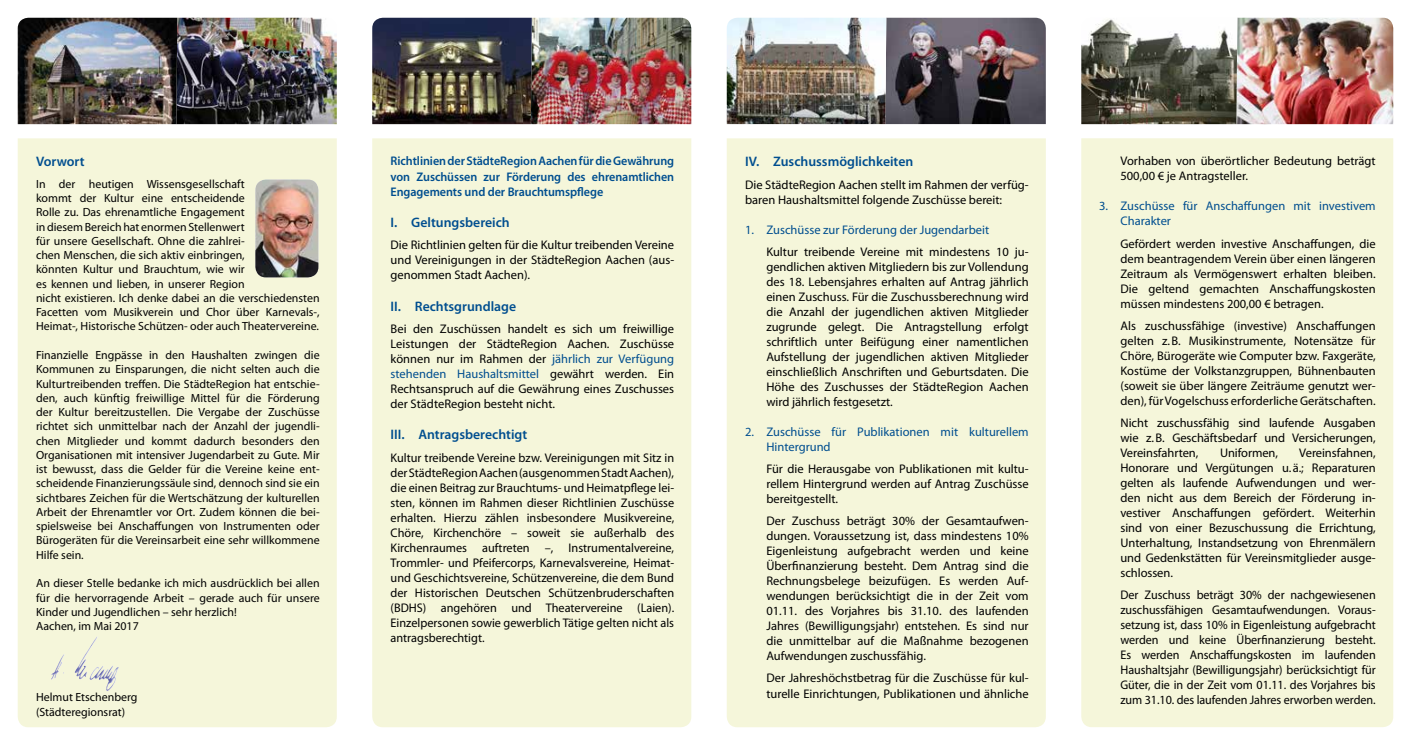
<style>
.page{position:relative;width:1411px;height:745px;background:#fff}
.page>*{position:absolute;margin:0;border:0;box-sizing:border-box;transform-origin:0 0}
.t1{font:600 13.75px "Myriad Pro";color:#004e8f}
.t2{font:12.5px/15px "Myriad Pro";color:#000;text-align:justify}
.t3{font:12.5px/15px "Myriad Pro";color:#004e8f}
.t4{font:600 12.5px/15px "Myriad Pro";letter-spacing:-.005em;color:#004e8f;text-align:justify}
.t5{font:11.88px/14.2px "Myriad Pro";color:#000}
.s1{color:#004e8f}
</style>
<div class="page">
<div style="left:1081px;top:138px;width:312px;height:588px;background:#f5f6da"></div>
<div style="left:727px;top:138px;width:318px;height:588px;background:#f5f6da"></div>
<div style="left:372px;top:138px;width:319px;height:588px;background:#f5f6da"></div>
<div style="left:18px;top:138px;width:319px;height:588px;background:#f5f6da"></div>
<img style="left:18px;top:18px;width:319px;height:106px">
<img style="left:372px;top:18px;width:319px;height:106px">
<img style="left:726px;top:18px;width:319px;height:106px">
<img style="left:1081px;top:18px;width:312px;height:106px">
<img style="left:255px;top:179px;width:63px;height:98px">
<img style="left:51px;top:636px;width:67px;height:54px">
<p class="t1" style="left:36px;top:154px;width:50px">Vorwort</p>
<p class="t5" style="left:36px;top:177px;width:285px">In der heutigen Wissensgesellschaft<br>kommt der Kultur eine entscheidende<br>Rolle zu. Das ehrenamtliche Engagement<br>in diesem Bereich hat enormen Stellenwert<br>für unsere Gesellschaft. Ohne die zahlrei-<br>chen Menschen, die sich aktiv einbringen,<br>könnten Kultur und Brauchtum, wie wir<br>es kennen und lieben, in unserer Region<br>nicht existieren. Ich denke dabei an die verschiedensten Facetten vom Musikverein und Chor über Karnevals-, Heimat-, Historische Schützen- oder auch Theatervereine.</p>
<p class="t5" style="left:36px;top:348px;width:285px;text-align:justify">Finanzielle Engpässe in den Haushalten zwingen die Kommunen zu Einsparungen, die nicht selten auch die Kulturtreibenden treffen. Die StädteRegion hat entschie&shy;den, auch künftig freiwillige Mittel für die Förderung der Kultur bereitzustellen. Die Vergabe der Zuschüsse richtet sich unmittelbar nach der Anzahl der jugendli&shy;chen Mitglieder und kommt dadurch besonders den Organisationen mit intensiver Jugendarbeit zu Gute. Mir ist bewusst, dass die Gelder für die Vereine keine ent&shy;scheidende Finanzierungssäule sind, dennoch sind sie ein sichtbares Zeichen für die Wertschätzung der kulturellen Arbeit der Ehrenamtler vor Ort. Zudem können die bei&shy;spielsweise bei Anschaffungen von Instrumenten oder Bürogeräten für die Vereinsarbeit eine sehr willkommene Hilfe sein.</p>
<p class="t5" style="left:36px;top:576px;width:285px">An dieser Stelle bedanke ich mich ausdrücklich bei allen für die hervorragende Arbeit – gerade auch für unsere Kinder und Jugendlichen – sehr herzlich!<br>Aachen, im Mai 2017</p>
<p class="t5" style="left:36px;top:689px;width:103px;line-height:15px">Helmut Etschenberg (Städteregionsrat)</p>
<p class="t4" style="left:390px;top:154px;width:285px">Richtlinien der StädteRegion Aachen für die Gewährung von Zuschüssen zur Förderung des ehrenamtlichen Engagements und der Brauchtumspflege</p>
<p class="t1" style="left:390px;top:215px;width:121px">I. Geltungsbereich</p>
<p class="t2" style="left:390px;top:237px;width:285px">Die Richtlinien gelten für die Kultur treibenden Vereine und Vereinigungen in der StädteRegion Aachen (aus&shy;genommen Stadt Aachen).</p>
<p class="t1" style="left:390px;top:298px;width:127px">II. Rechtsgrundlage</p>
<p class="t2" style="left:390px;top:321px;width:285px">Bei den Zuschüssen handelt es sich um freiwillige Leistungen der StädteRegion Aachen. Zuschüsse können nur im Rahmen der <span class="s1">jährlich zur Verfügung stehenden Haushaltsmittel</span> gewährt werden. Ein Rechtsanspruch auf die Gewährung eines Zuschusses der StädteRegion besteht nicht.</p>
<p class="t1" style="left:390px;top:427px;width:138px">III. Antragsberechtigt</p>
<p class="t2" style="left:390px;top:450px;width:285px">Kultur treibende Vereine bzw. Vereinigungen mit Sitz in der StädteRegion Aachen (ausgenommen Stadt Aachen), die einen Beitrag zur Brauchtums- und Heimatpflege lei&shy;sten, können im Rahmen dieser Richtlinien Zuschüsse erhalten. Hierzu zählen insbesondere Musikvereine, Chöre, Kirchenchöre – soweit sie außerhalb des Kirchenraumes auftreten –, Instrumentalvereine, Trommler- und Pfeifercorps, Karnevalsvereine, Heimat&shy;und Geschichtsvereine, Schützenvereine, die dem Bund der Historischen Deutschen Schützenbruderschaften (BDHS) angehören und Theatervereine (Laien).<br>Einzelpersonen sowie gewerblich Tätige gelten nicht als antragsberechtigt.</p>
<p class="t1" style="left:745px;top:154px;width:170px">IV. Zuschussmöglichkeiten</p>
<p class="t2" style="left:745px;top:177px;width:285px">Die StädteRegion Aachen stellt im Rahmen der verfüg&shy;baren Haushaltsmittel folgende Zuschüsse bereit:</p>
<p class="t3" style="left:745px;top:222px;width:245px">1. Zuschüsse zur Förderung der Jugendarbeit</p>
<p class="t2" style="left:766px;top:244px;width:264px">Kultur treibende Vereine mit mindestens 10 ju&shy;gendlichen aktiven Mitgliedern bis zur Vollendung des 18. Lebensjahres erhalten auf Antrag jährlich einen Zuschuss. Für die Zuschussberechnung wird die Anzahl der jugendlichen aktiven Mitglieder zugrunde gelegt. Die Antragstellung erfolgt schriftlich unter Beifügung einer namentlichen Aufstellung der jugendlichen aktiven Mitglieder einschließlich Anschriften und Geburtsdaten. Die Höhe des Zuschusses der StädteRegion Aachen wird jährlich festgesetzt.</p>
<p class="t3" style="left:766px;top:424px;width:264px;text-indent:-21px">2. Zuschüsse für Publikationen mit kulturellem<br>Hintergrund</p>
<p class="t2" style="left:766px;top:461px;width:264px">Für die Herausgabe von Publikationen mit kultu&shy;rellem Hintergrund werden auf Antrag Zuschüsse bereitgestellt.</p>
<p class="t2" style="left:766px;top:513px;width:264px">Der Zuschuss beträgt 30% der Gesamtaufwen&shy;dungen. Voraussetzung ist, dass mindestens 10% Eigenleistung aufgebracht werden und keine Überfinanzierung besteht. Dem Antrag sind die Rechnungsbelege beizufügen. Es werden Auf&shy;wendungen berücksichtigt die in der Zeit vom 01.11. des Vorjahres bis 31.10. des laufenden Jahres (Bewilligungsjahr) entstehen. Es sind nur die unmittelbar auf die Maßnahme bezogenen Aufwendungen zuschussfähig.</p>
<p class="t2" style="left:766px;top:670px;width:264px">Der Jahreshöchstbetrag für die Zuschüsse für kul&shy;turelle Einrichtungen, Publikationen und ähnliche</p>
<p class="t2" style="left:1120px;top:154px;width:257px">Vorhaben von überörtlicher Bedeutung beträgt<br>500,00 € je Antragsteller.</p>
<p class="t3" style="left:1120px;top:199px;width:257px;text-indent:-21px">3. Zuschüsse für Anschaffungen mit investivem<br>Charakter</p>
<p class="t2" style="left:1120px;top:236px;width:257px">Gefördert werden investive Anschaffungen, die dem beantragendem Verein über einen längeren Zeitraum als Vermögenswert erhalten bleiben.<br>Die geltend gemachten Anschaffungskosten müssen mindestens 200,00 € betragen.</p>
<p class="t2" style="left:1120px;top:318px;width:257px">Als zuschussfähige (investive) Anschaffungen gelten z.B. Musikinstrumente, Notensätze für Chöre, Bürogeräte wie Computer bzw. Faxgeräte, Kostüme der Volkstanzgruppen, Bühnenbauten (soweit sie über längere Zeiträume genutzt wer&shy;den), für Vogelschuss erforderliche Gerätschaften.</p>
<p class="t2" style="left:1120px;top:415px;width:257px">Nicht zuschussfähig sind laufende Ausgaben wie z.B. Geschäftsbedarf und Versicherungen, Vereinsfahrten,</p>
<p class="t2" style="left:1120px;top:445px;width:257px;text-indent:179px">Vereinsfahnen, Honorare und Vergütungen u.ä.; Reparaturen gelten als laufende Aufwendungen und wer&shy;den nicht aus dem Bereich der Förderung in&shy;vestiver Anschaffungen gefördert. Weiterhin sind von einer Bezuschussung die Errichtung, Unterhaltung, Instandsetzung von Ehrenmälern und Gedenkstätten für Vereinsmitglieder ausge&shy;schlossen.</p>
<p class="t2" style="left:1120px;top:587px;width:257px">Der Zuschuss beträgt 30% der nachgewiesenen zuschussfähigen Gesamtaufwendungen. Voraus&shy;setzung ist, dass 10% in Eigenleistung aufgebracht werden und keine Überfinanzierung besteht.<br>Es werden Anschaffungskosten im laufenden Haushaltsjahr (Bewilligungsjahr) berücksichtigt für Güter, die in der Zeit vom 01.11. des Vorjahres bis zum 31.10. des laufenden Jahres erworben werden.</p>
<p class="t2" style="left:1219px;top:445px;width:60px">Uniformen,</p>
</div>
